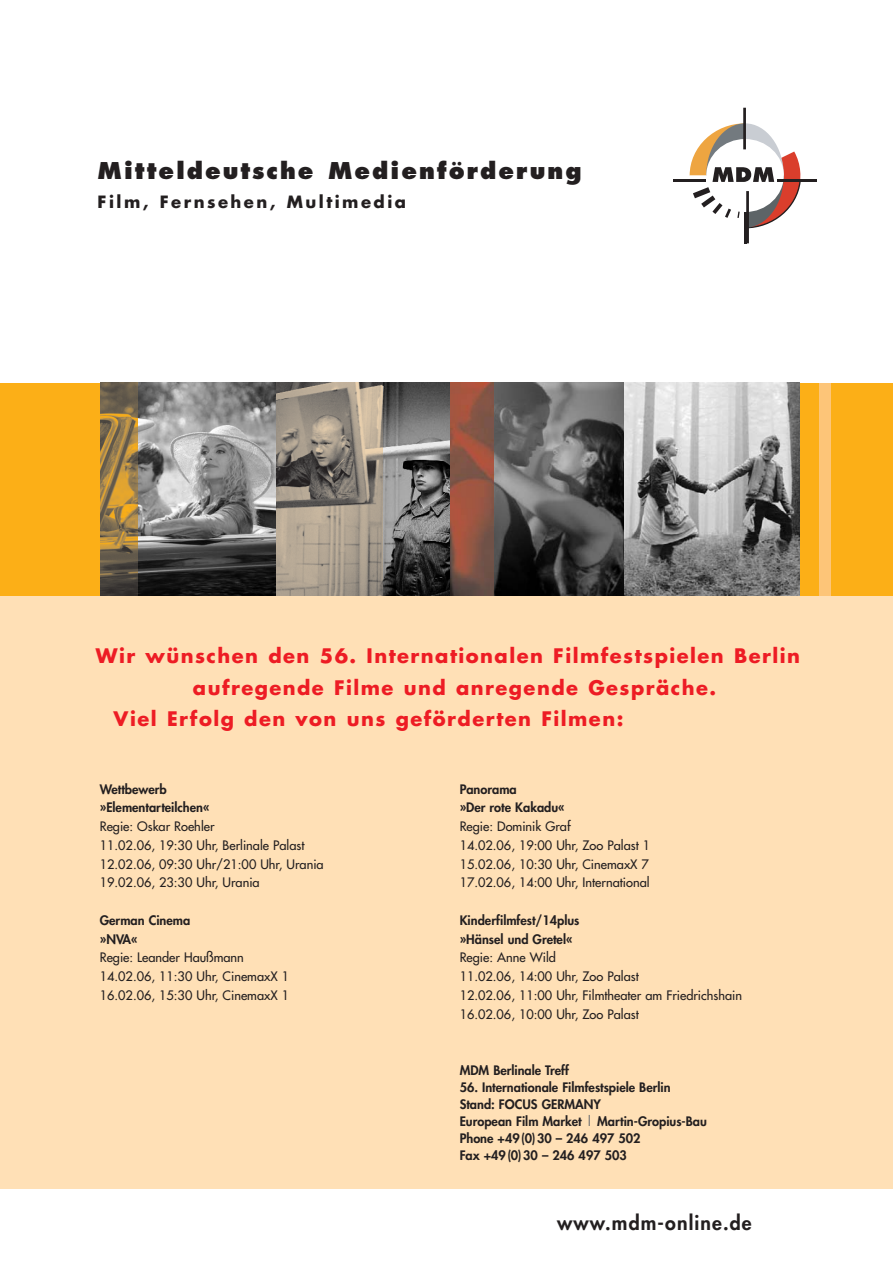
<style>
.page{position:relative;width:893px;height:1263px;background:#fff}
.page>*{position:absolute;margin:0;border:0;box-sizing:border-box;transform-origin:0 0}
.t1{font:800 22.5px "Futura";letter-spacing:.09em;color:#231f20}
.t2{font:700 19.5px "Futura";letter-spacing:.075em;color:#ed1c24}
.t3{font:800 19.5px "Futura";letter-spacing:.06em;color:#231f20}
.t4{font:700 16.5px "Futura";letter-spacing:.15em;color:#231f20}
.t5{font:12.75px/18.8px "Futura";color:#231f20}
.t6{font:800 12.75px/18.8px "Futura";color:#231f20}
.s1{font-weight:400;color:#6d6e70}
</style>
<div class="page">
<div style="left:0;top:442px;width:892px;height:747px;background:#ffe0b6"></div>
<hr style="left:743px;top:108px;width:3px;height:41px;background:#231f20">
<hr style="left:673px;top:179px;width:32px;height:3px;background:#231f20">
<hr style="left:777px;top:179px;width:40px;height:3px;background:#231f20">
<hr style="left:746px;top:191px;width:3px;height:52px;background:#231f20">
<hr style="left:744px;top:212px;width:3px;height:31px;background:#231f20">
<svg style="left:689px;top:123px;width:112px;height:106px"></svg>
<div style="left:0;top:383px;width:892px;height:212px;background:#fcaf17"></div>
<div style="left:818px;top:383px;width:12px;height:212px;background:#fdc578"></div>
<img style="left:382px;top:383px;width:68px;height:212px">
<img style="left:275px;top:383px;width:107px;height:212px">
<svg style="left:138px;top:383px;width:137px;height:212px;background:#7a7a7a"></svg>
<img style="left:100px;top:383px;width:38px;height:212px">
<svg style="left:493px;top:383px;width:131px;height:212px;background:#515150"></svg>
<img style="left:450px;top:383px;width:43px;height:212px">
<svg style="left:624px;top:383px;width:175px;height:212px;background:#9c9c9c"></svg>
<h1 class="t1" style="left:98px;top:161px;width:485px">Mitteldeutsche Medienförderung</h1>
<p class="t4" style="left:98px;top:195px;width:310px">Film, Fernsehen, Multimedia</p>
<h2 class="t2" style="left:96px;top:647px;width:705px">Wir wünschen den 56. Internationalen Filmfestspielen Berlin</h2>
<h2 class="t2" style="left:193px;top:679px;width:525px">aufregende Filme und anregende Gespräche.</h2>
<h2 class="t2" style="left:113px;top:710px;width:511px">Viel Erfolg den von uns geförderten Filmen:</h2>
<p class="t6" style="left:100px;top:780px;width:111px">Wettbewerb »Elementarteilchen«</p>
<p class="t5" style="left:100px;top:818px;width:225px">Regie: Oskar Roehler<br>11.02.06, 19:30 Uhr, Berlinale Palast<br>12.02.06, 09:30 Uhr/21:00 Uhr, Urania<br>19.02.06, 23:30 Uhr, Urania</p>
<p class="t6" style="left:100px;top:912px;width:92px">German Cinema »NVA«</p>
<p class="t5" style="left:100px;top:949px;width:191px">Regie: Leander Haußmann<br>14.02.06, 11:30 Uhr, CinemaxX 1<br>16.02.06, 15:30 Uhr, CinemaxX 1</p>
<p class="t6" style="left:459px;top:780px;width:107px">Panorama<br>»Der rote Kakadu«</p>
<p class="t5" style="left:459px;top:818px;width:192px">Regie: Dominik Graf<br>14.02.06, 19:00 Uhr, Zoo Palast 1<br>15.02.06, 10:30 Uhr, CinemaxX 7<br>17.02.06, 14:00 Uhr, International</p>
<p class="t6" style="left:459px;top:912px;width:121px">Kinderfilmfest/14plus »Hänsel und Gretel«</p>
<p class="t5" style="left:459px;top:949px;width:284px">Regie: Anne Wild<br>11.02.06, 14:00 Uhr, Zoo Palast<br>12.02.06, 11:00 Uhr, Filmtheater am Friedrichshain 16.02.06, 10:00 Uhr, Zoo Palast</p>
<p class="t6" style="left:459px;top:1062px;width:111px">MDM Berlinale Treff</p>
<p class="t6" style="left:459px;top:1079px;width:249px;line-height:17.1px">56. Internationale Filmfestspiele Berlin<br>Stand: FOCUS GERMANY<br>European Film Market <span class="s1">|</span> Martin-Gropius-Bau<br>Phone +49(0)30 – 246 497 502<br>Fax +49(0)30 – 246 497 503</p>
<h2 class="t3" style="left:557px;top:1214px;width:196px">www.mdm-online.de</h2>
</div>
